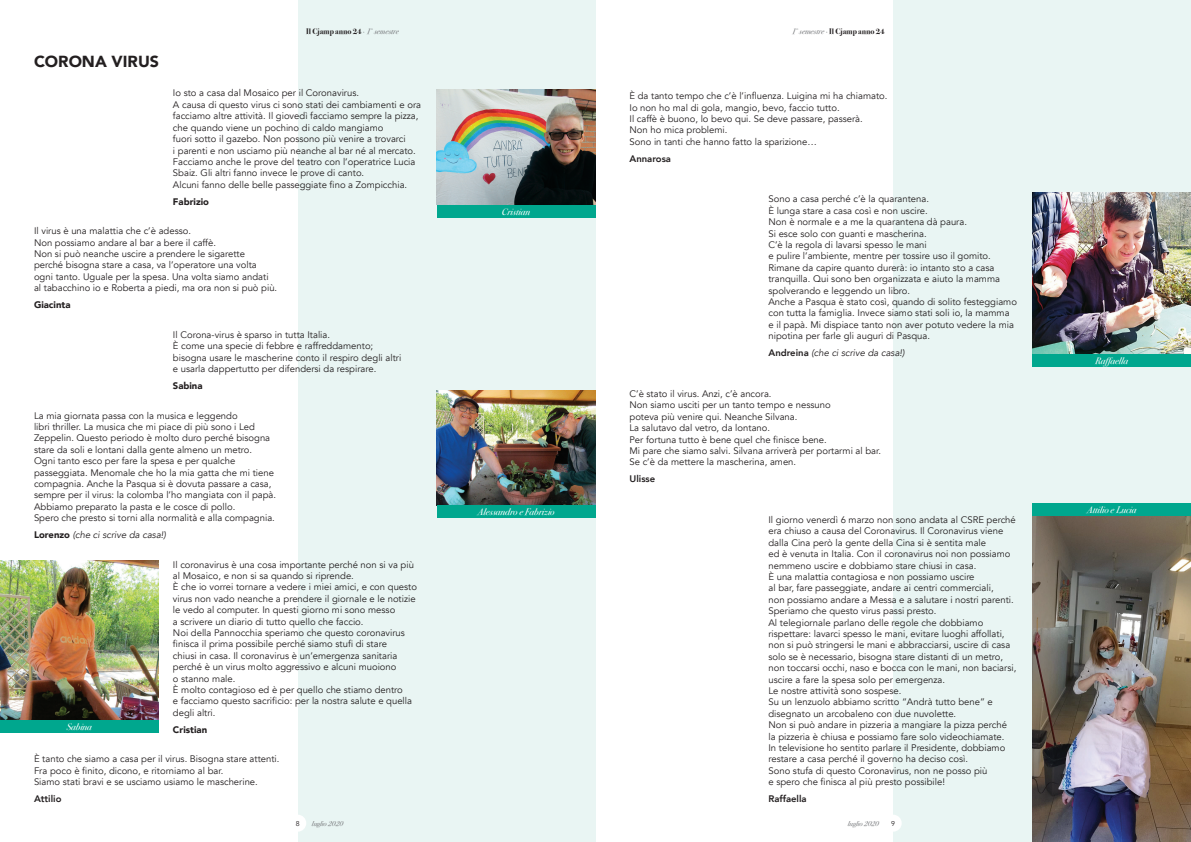
<style>
.page{position:relative;width:1191px;height:842px;background:#fff}
.page>*{position:absolute;margin:0;border:0;box-sizing:border-box;transform-origin:0 0}
.t1{font:900 16px "Avenir";color:#231f20}
.t2{font:9.5px/11.4px "Avenir";color:#231f20}
.t3{font:italic 9.5px "Avenir";color:#231f20}
.t4{font:italic 9.5px "Bodoni Svty Two OSITCTT";color:#fff}
.t5{font:800 9.5px "Avenir";color:#231f20}
.t6{font:900 9.5px "Avenir";color:#231f20}
.t7{font:700 8px "Bodoni Svty Two ITCTT";color:#231f20}
.t8{font:italic 7.1px "Bodoni Svty Two ITCTT";color:#76787b}
.t9{font:7px "Avenir";color:#231f20}
.s1{font-weight:400;color:#76787b}
.s2{font-weight:400;font-style:italic;color:#76787b}
.s3{font-weight:900;font-style:normal}
.s4{font-weight:800;font-style:normal}
</style>
<div class="page">
<div style="left:893px;top:0;width:298px;height:842px;background:#e9f5f3"></div>
<div style="left:884px;top:815px;width:17px;height:17px;background:#fff;border-radius:50%"></div>
<div style="left:298px;top:0;width:297px;height:842px;background:#e9f5f3"></div>
<div style="left:289px;top:815px;width:17px;height:17px;background:#fff;border-radius:50%"></div>
<img style="left:1032px;top:516px;width:159px;height:326px">
<img style="left:437px;top:90px;width:158px;height:115px">
<img style="left:0;top:560px;width:159px;height:160px">
<img style="left:437px;top:390px;width:158px;height:115px">
<img style="left:1032px;top:193px;width:159px;height:161px">
<div style="left:1032px;top:354px;width:159px;height:13px;background:#00a78e"></div>
<div style="left:437px;top:205px;width:158px;height:13px;background:#00a78e"></div>
<div style="left:437px;top:505px;width:158px;height:13px;background:#00a78e"></div>
<div style="left:0;top:720px;width:159px;height:13px;background:#00a78e"></div>
<div style="left:1032px;top:503px;width:159px;height:13px;background:#00a78e"></div>
<p class="t1" style="left:34px;top:48px;width:126px">CORONA VIRUS</p>
<p class="t7" style="left:306px;top:25px;width:94px">Il Cjamp anno 24 <span class="s1">·</span> <span class="s2">1° semestre</span></p>
<p class="t7" style="left:791px;top:25px;width:94px"><span class="s2">1° semestre</span> <span class="s1">·</span> Il Cjamp anno 24</p>
<p class="t2" style="left:173px;top:88px;width:250px">Io sto a casa dal Mosaico per il Coronavirus.<br>A causa di questo virus ci sono stati dei cambiamenti e ora facciamo altre attività. Il giovedì facciamo sempre la pizza, che quando viene un pochino di caldo mangiamo<br>fuori sotto il gazebo. Non possono più venire a trovarci<br>i parenti e non usciamo più neanche al bar né al mercato.<br>Facciamo anche le prove del teatro con l’operatrice Lucia Sbaiz. Gli altri fanno invece le prove di canto.<br>Alcuni fanno delle belle passeggiate fino a Zompicchia.</p>
<p class="t6" style="left:173px;top:193px;width:38px">Fabrizio</p>
<p class="t2" style="left:34px;top:225px;width:245px">Il virus è una malattia che c’è adesso.<br>Non possiamo andare al bar a bere il caffè.<br>Non si può neanche uscire a prendere le sigarette<br>perché bisogna stare a casa, va l’operatore una volta ogni tanto. Uguale per la spesa. Una volta siamo andati al tabacchino io e Roberta a piedi, ma ora non si può più.</p>
<p class="t6" style="left:34px;top:297px;width:38px">Giacinta</p>
<p class="t2" style="left:173px;top:329px;width:230px">Il Corona-virus è sparso in tutta Italia.<br>È come una specie di febbre e raffreddamento; bisogna usare le mascherine conto il respiro degli altri e usarla dappertutto per difendersi da respirare.</p>
<p class="t6" style="left:173px;top:378px;width:31px">Sabina</p>
<p class="t2" style="left:34px;top:410px;width:244px">La mia giornata passa con la musica e leggendo<br>libri thriller. La musica che mi piace di più sono i Led Zeppelin. Questo periodo è molto duro perché bisogna stare da soli e lontani dalla gente almeno un metro.<br>Ogni tanto esco per fare la spesa e per qualche passeggiata. Menomale che ho la mia gatta che mi tiene compagnia. Anche la Pasqua si è dovuta passare a casa, sempre per il virus: la colomba l’ho mangiata con il papà.<br>Abbiamo preparato la pasta e le cosce di pollo.<br>Spero che presto si torni alla normalità e alla compagnia.</p>
<p class="t3" style="left:34px;top:529px;width:133px"><span class="s3">Lorenzo</span> (che ci scrive da casa!)</p>
<p class="t2" style="left:173px;top:559px;width:246px">Il coronavirus è una cosa importante perché non si va più al Mosaico, e non si sa quando si riprende.<br>È che io vorrei tornare a vedere i miei amici, e con questo virus non vado neanche a prendere il giornale e le notizie le vedo al computer. In questi giorno mi sono messo<br>a scrivere un diario di tutto quello che faccio.<br>Noi della Pannocchia speriamo che questo coronavirus finisca il prima possibile perché siamo stufi di stare<br>chiusi in casa. Il coronavirus è un’emergenza sanitaria perché è un virus molto aggressivo e alcuni muoiono<br>o stanno male.<br>È molto contagioso ed è per quello che stiamo dentro<br>e facciamo questo sacrificio: per la nostra salute e quella degli altri.</p>
<p class="t6" style="left:173px;top:721px;width:36px">Cristian</p>
<p class="t2" style="left:34px;top:754px;width:247px">È tanto che siamo a casa per il virus. Bisogna stare attenti.<br>Fra poco è finito, dicono, e ritorniamo al bar.<br>Siamo stati bravi e se usciamo usiamo le mascherine.</p>
<p class="t5" style="left:34px;top:792px;width:29px">Attilio</p>
<p class="t4" style="left:67px;top:721px;width:27px">Sabina</p>
<p class="t4" style="left:502px;top:206px;width:30px">Cristian</p>
<p class="t4" style="left:477px;top:506px;width:79px">Alessandro e Fabrizio</p>
<p class="t2" style="left:629px;top:90px;width:259px">È da tanto tempo che c’è l’influenza. Luigina mi ha chiamato.<br>Io non ho mal di gola, mangio, bevo, faccio tutto.<br>Il caffè è buono, lo bevo qui. Se deve passare, passerà.<br>Non ho mica problemi.<br>Sono in tanti che hanno fatto la sparizione…</p>
<p class="t5" style="left:629px;top:151px;width:43px">Annarosa</p>
<p class="t2" style="left:768px;top:194px;width:250px">Sono a casa perché c’è la quarantena.<br>È lunga stare a casa così e non uscire.<br>Non è normale e a me la quarantena dà paura.<br>Si esce solo con guanti e mascherina.<br>C’è la regola di lavarsi spesso le mani<br>e pulire l’ambiente, mentre per tossire uso il gomito.<br>Rimane da capire quanto durerà: io intanto sto a casa tranquilla. Qui sono ben organizzata e aiuto la mamma spolverando e leggendo un libro.<br>Anche a Pasqua è stato così, quando di solito festeggiamo con tutta la famiglia. Invece siamo stati soli io, la mamma e il papà. Mi dispiace tanto non aver potuto vedere la mia nipotina per farle gli auguri di Pasqua.</p>
<p class="t3" style="left:768px;top:347px;width:138px"><span class="s4">Andreina</span> (che ci scrive da casa!)</p>
<p class="t2" style="left:629px;top:388px;width:253px">C’è stato il virus. Anzi, c’è ancora.<br>Non siamo usciti per un tanto tempo e nessuno<br>poteva più venire qui. Neanche Silvana.<br>La salutavo dal vetro, da lontano.<br>Per fortuna tutto è bene quel che finisce bene.<br>Mi pare che siamo salvi. Silvana arriverà per portarmi al bar.<br>Se c’è da mettere la mascherina, amen.</p>
<p class="t5" style="left:629px;top:472px;width:27px">Ulisse</p>
<p class="t2" style="left:768px;top:514px;width:249px">Il giorno venerdì 6 marzo non sono andata al CSRE perché era chiuso a causa del Coronavirus. Il Coronavirus viene dalla Cina però la gente della Cina si è sentita male<br>ed è venuta in Italia. Con il coronavirus noi non possiamo nemmeno uscire e dobbiamo stare chiusi in casa.<br>È una malattia contagiosa e non possiamo uscire<br>al bar, fare passeggiate, andare ai centri commerciali,<br>non possiamo andare a Messa e a salutare i nostri parenti.<br>Speriamo che questo virus passi presto.<br>Al telegiornale parlano delle regole che dobbiamo rispettare: lavarci spesso le mani, evitare luoghi affollati, non si può stringersi le mani e abbracciarsi, uscire di casa solo se è necessario, bisogna stare distanti di un metro, non toccarsi occhi, naso e bocca con le mani, non baciarsi, uscire a fare la spesa solo per emergenza.<br>Le nostre attività sono sospese.<br>Su un lenzuolo abbiamo scritto “Andrà tutto bene” e disegnato un arcobaleno con due nuvolette.<br>Non si può andare in pizzeria a mangiare la pizza perché la pizzeria è chiusa e possiamo fare solo videochiamate.<br>In televisione ho sentito parlare il Presidente, dobbiamo restare a casa perché il governo ha deciso così.<br>Sono stufa di questo Coronavirus, non ne posso più<br>e spero che finisca al più presto possibile!</p>
<p class="t5" style="left:768px;top:792px;width:40px">Raffaella</p>
<p class="t8" style="left:312px;top:817px;width:33px">luglio 2020</p>
<p class="t8" style="left:848px;top:817px;width:33px">luglio 2020</p>
<p class="t9" style="left:296px;top:819px;width:5px">8</p>
<p class="t9" style="left:891px;top:819px;width:5px">9</p>
<p class="t4" style="left:1095px;top:355px;width:34px">Raffaella</p>
<p class="t4" style="left:1086px;top:504px;width:51px">Attilio e Lucia</p>
</div>
